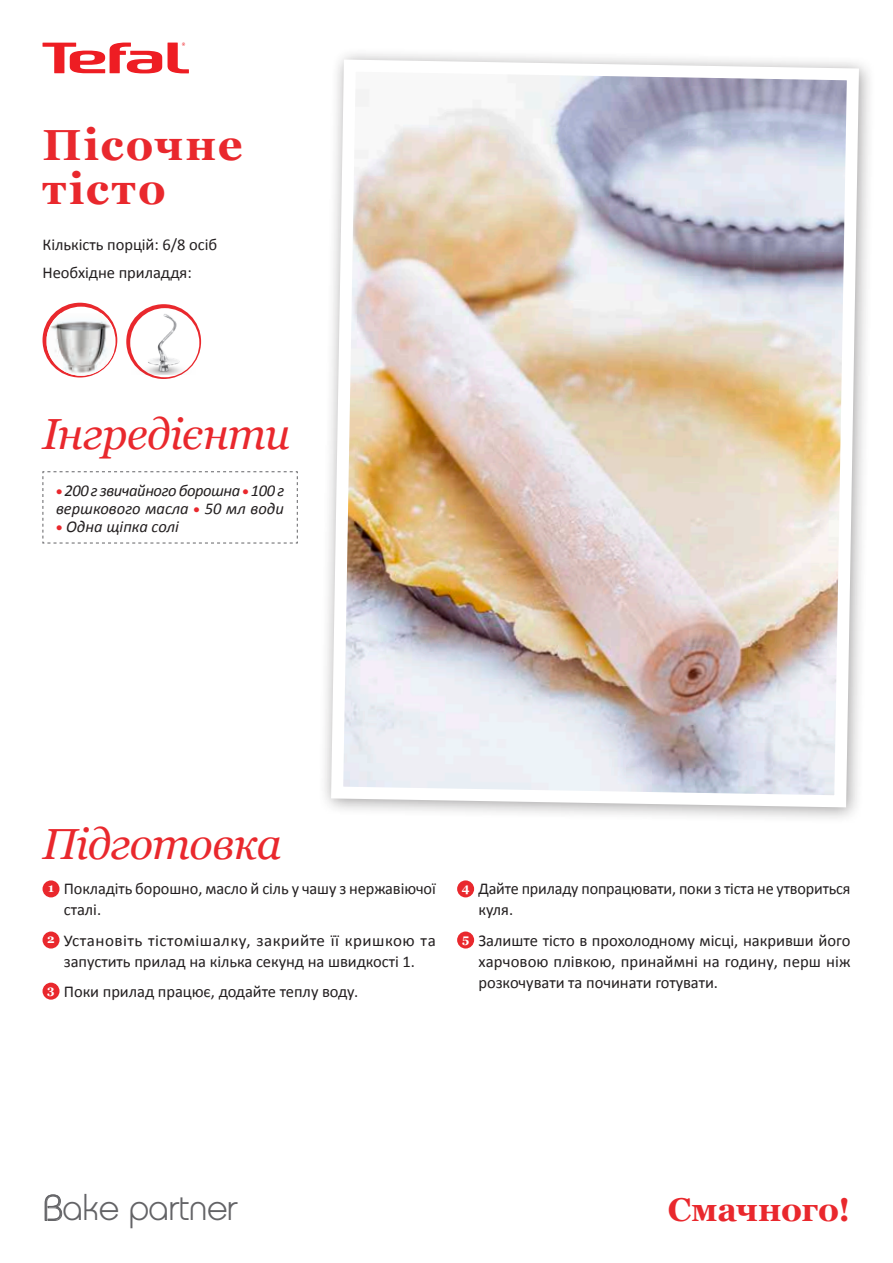
<style>
.page{position:relative;width:893px;height:1263px;background:#fff}
.page>*{position:absolute;margin:0;border:0;box-sizing:border-box;transform-origin:0 0}
.t1{font:italic 43.5px "Georgia";letter-spacing:-.015em;color:#e9282d}
.t2{font:700 43.5px/43.5px "Georgia";letter-spacing:.05em;color:#e9282d}
.t3{font:36px "Moulinettepc";color:#636366}
.t4{font:700 33px "Georgia";letter-spacing:-.01em;color:#e9282d}
.t5{font:16.5px/21px "Calibri";letter-spacing:-.005em;color:#231f20}
.t6{font:italic 16.5px/18px "Calibri";letter-spacing:-.025em;color:#231f20}
.t7{font:italic 16.5px "Calibri";color:#231f20}
.s1{font-family:"Myriad Pro";font-weight:900;font-style:normal;font-stretch:semi-expanded;color:#e9282d}
.s2{font-family:"Georgia";font-weight:700;font-size:12px;color:#fff}
.s3{font-family:"Bauhaus";font-weight:300}
</style>
<div class="page">
<svg style="left:168px;top:43px;width:21px;height:30px"></svg>
<svg style="left:43px;top:43px;width:119px;height:30px"></svg>
<svg style="left:42px;top:471px;width:256px;height:73px"></svg>
<svg style="left:126px;top:304px;width:75px;height:75px"></svg>
<svg style="left:130px;top:308px;width:69px;height:69px"></svg>
<img style="left:131px;top:310px;width:65px;height:64px">
<svg style="left:43px;top:303px;width:74px;height:74px"></svg>
<div style="left:46px;top:307px;width:70px;height:69px;background:#fff;border-radius:50%"></div>
<img style="left:47px;top:313px;width:67px;height:63px">
<div style="left:43px;top:880px;width:17px;height:17px;background:#e9282d;border-radius:50%"></div>
<div style="left:43px;top:931px;width:17px;height:17px;background:#e9282d;border-radius:50%"></div>
<div style="left:43px;top:983px;width:17px;height:17px;background:#e9282d;border-radius:50%"></div>
<div style="left:457px;top:880px;width:17px;height:17px;background:#e9282d;border-radius:50%"></div>
<div style="left:457px;top:931px;width:17px;height:17px;background:#e9282d;border-radius:50%"></div>
<div style="left:319px;top:47px;width:557px;height:778px;background:#231f20;opacity:.42"></div>
<img style="left:325px;top:53px;width:540px;height:760px">
<h1 class="t2" style="left:43px;top:121px;width:202px">Пісочне тісто</h1>
<p class="t5" style="left:43px;top:230px;width:176px;line-height:28px">Кількість порцій: 6/8 осіб<br>Необхідне приладдя:</p>
<h1 class="t1" style="left:43px;top:402px;width:249px">Інгредієнти</h1>
<p class="t6" style="left:56px;top:480px;width:230px"><span class="s1">•</span> 200 г звичайного борошна <span class="s1">•</span> 100 г вершкового масла <span class="s1">•</span> 50 мл води</p>
<p class="t7" style="left:56px;top:515px;width:124px"><span class="s1">•</span> Одна щіпка солі</p>
<h1 class="t1" style="left:43px;top:812px;width:241px">Підготовка</h1>
<p class="t5" style="left:64px;top:878px;width:373px;text-indent:-16px"><span class="s2">1</span> Покладіть борошно, масло й сіль у чашу з нержавіючої сталі.</p>
<p class="t5" style="left:47px;top:929px;width:390px;text-align:center"><span class="s2">2</span> Установіть тістомішалку, закрийте її кришкою та запустить прилад на кілька секунд на швидкості 1.</p>
<p class="t5" style="left:47px;top:980px;width:313px"><span class="s2">3</span> Поки прилад працює, додайте теплу воду.</p>
<p class="t5" style="left:478px;top:878px;width:374px;text-indent:-17px"><span class="s2">4</span> Дайте приладу попрацювати, поки з тіста не утвориться куля.</p>
<p class="t5" style="left:478px;top:929px;width:374px;text-align:justify;text-indent:-16px"><span class="s2">5</span> Залиште тісто в прохолодному місці, накривши його харчовою плівкою, принаймні на годину, перш ніж розкочувати та починати готувати.</p>
<h2 class="t3" style="left:43px;top:1187px;width:196px"><span class="s3">B</span>ake partner</h2>
<h3 class="t4" style="left:668px;top:1185px;width:184px">Смачного!</h3>
</div>
